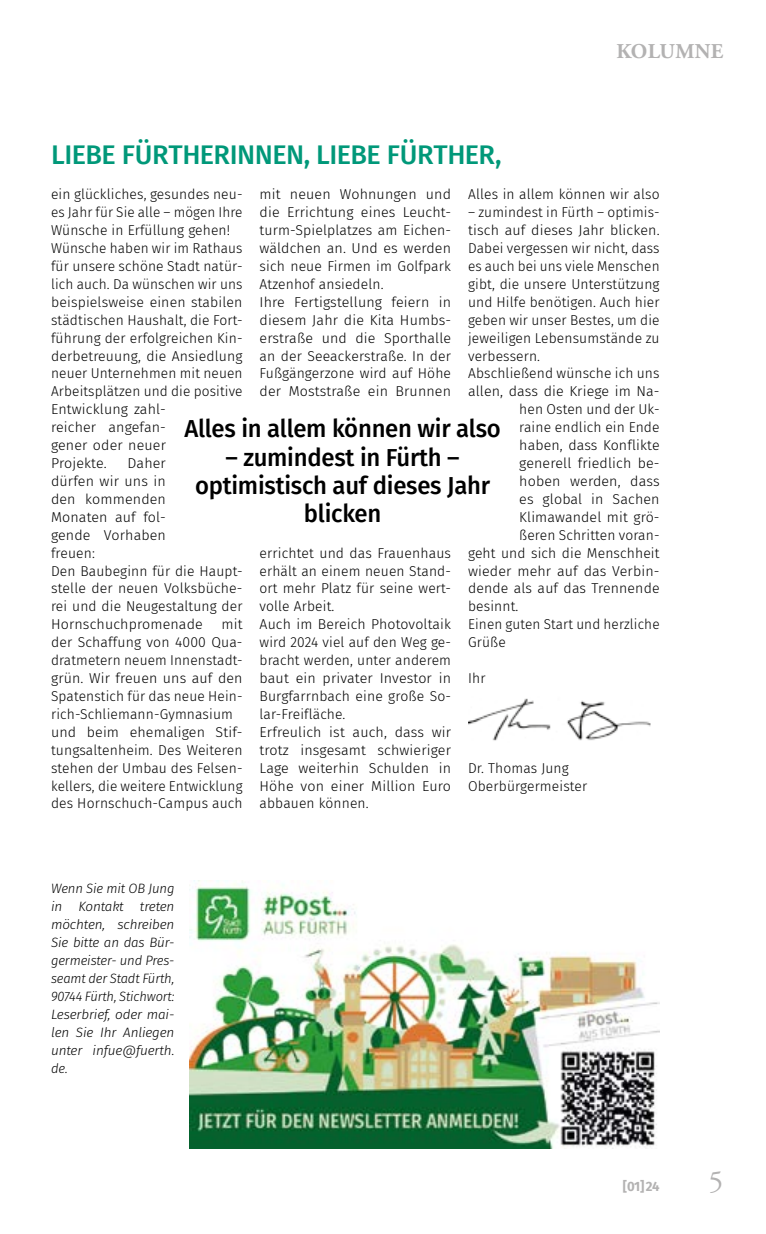
<style>
.page{position:relative;width:766px;height:1234px;background:#fff}
.page>*{position:absolute;margin:0;border:0;box-sizing:border-box;transform-origin:0 0}
.t1{font:30px "Adobe Garamond Pro";color:#b3b2b2}
.t2{font:500 27px "Fira Sans";letter-spacing:-.02em;color:#009879}
.Fließtext_Fira_leicht{font:500 24.6px/28.2px "Fira Sans";letter-spacing:-.01em;color:#000;text-align:center}
.Rubrikheadline_grau_lb{font:700 21px "Adobe Garamond Pro";letter-spacing:.015em;color:#b3b2b2}
.Fließtext_Fira_leicht-2{font:300 14.25px/17.9px "Fira Sans";letter-spacing:.01em;color:#000;text-align:justify}
.Fließtext_Fira_leicht-3{font:300 14.25px/17.9px "Fira Sans";letter-spacing:.01em;color:#000;scale:.95 1}
.Fließtext_Fira_leicht-4{font:300 14.25px/17.9px "Fira Sans";letter-spacing:.01em;color:#000;text-align:justify;scale:.96 1}
.Fließtext_Fira_leicht_Block{font:italic 300 13.5px/18px "Fira Sans";letter-spacing:-.01em;color:#000;text-align:justify}
.t3{font:700 13.5px "Fira Sans";color:#b3b2b2}
</style>
<div class="page">
<img style="left:189px;top:880px;width:470px;height:268px">
<img style="left:468px;top:698px;width:183px;height:43px">
<p class="Rubrikheadline_grau_lb" style="left:616px;top:39px;width:108px">KOLUMNE</p>
<p class="t2" style="left:51px;top:133px;width:452px">LIEBE FÜRTHERINNEN, LIEBE FÜRTHER,</p>
<p class="Fließtext_Fira_leicht-2" style="left:51px;top:185px;width:193px">ein glückliches, gesundes neu&shy;es Jahr für Sie alle – mögen Ihre Wünsche in Erfüllung gehen!</p>
<p class="Fließtext_Fira_leicht-3" style="left:51px;top:239px;width:203px">Wünsche haben wir im Rathaus für unsere schöne Stadt natür&shy;lich auch. Da wünschen wir uns beispielsweise einen stabilen städtischen Haushalt, die Fort&shy;führung der erfolgreichen Kin&shy;derbetreuung, die Ansiedlung neuer Unternehmen mit neuen<br>Arbeitsplätzen und die positive<br>Entwicklung zahl-<br>reicher angefan-<br>gener oder neuer<br>Projekte.</p>
<p class="Fließtext_Fira_leicht-2" style="left:259px;top:185px;width:193px">mit neuen Wohnungen und die Errichtung eines Leucht&shy;turm-Spielplatzes am Eichen&shy;wäldchen an. Und es werden sich neue Firmen im Golfpark Atzenhof ansiedeln.</p>
<p class="Fließtext_Fira_leicht-2" style="left:259px;top:293px;width:193px">Ihre Fertigstellung feiern in diesem Jahr die Kita Humbs&shy;erstraße und die Sporthalle an der Seeackerstraße. In der Fußgängerzone wird auf Höhe der Moststraße ein Brunnen</p>
<p class="Fließtext_Fira_leicht-2" style="left:468px;top:185px;width:193px">Alles in allem können wir also</p>
<p class="Fließtext_Fira_leicht-4" style="left:468px;top:203px;width:201px">– zumindest in Fürth – optimis&shy;tisch auf dieses Jahr blicken.<br>Dabei vergessen wir nicht, dass es auch bei uns viele Menschen gibt, die unsere Unterstützung und Hilfe benötigen. Auch hier geben wir unser Bestes, um die jeweiligen Lebensumstände zu verbessern.</p>
<p class="Fließtext_Fira_leicht-2" style="left:468px;top:364px;width:193px">Abschließend wünsche ich uns</p>
<p class="Fließtext_Fira_leicht-2" style="left:468px;top:382px;width:193px">allen, dass die Kriege im Na-</p>
<p class="Fließtext_Fira_leicht-2" style="left:519px;top:400px;width:142px">hen Osten und der Uk-</p>
<p class="Fließtext_Fira_leicht-2" style="left:519px;top:418px;width:142px">raine endlich ein Ende</p>
<p class="Fließtext_Fira_leicht-2" style="left:519px;top:436px;width:142px">haben, dass Konflikte</p>
<p class="Fließtext_Fira_leicht-2" style="left:519px;top:454px;width:142px">generell friedlich be-</p>
<p class="Fließtext_Fira_leicht-2" style="left:519px;top:472px;width:142px">hoben werden, dass</p>
<p class="Fließtext_Fira_leicht-2" style="left:519px;top:490px;width:142px">es global in Sachen</p>
<p class="Fließtext_Fira_leicht-2" style="left:519px;top:507px;width:142px">Klimawandel mit grö-</p>
<p class="Fließtext_Fira_leicht-2" style="left:519px;top:525px;width:142px">ßeren Schritten voran-</p>
<p class="Fließtext_Fira_leicht-2" style="left:468px;top:543px;width:193px">geht und sich die Menschheit</p>
<p class="Fließtext_Fira_leicht-2" style="left:468px;top:561px;width:193px">wieder mehr auf das Verbin-</p>
<p class="Fließtext_Fira_leicht-2" style="left:468px;top:579px;width:193px">dende als auf das Trennende</p>
<p class="Fließtext_Fira_leicht-2" style="left:468px;top:597px;width:52px">besinnt.</p>
<p class="Fließtext_Fira_leicht-3" style="left:468px;top:615px;width:203px">Einen guten Start und herzliche<br>Grüße</p>
<p class="Fließtext_Fira_leicht-2" style="left:468px;top:669px;width:19px">Ihr</p>
<p class="Fließtext_Fira_leicht" style="left:184px;top:413px;width:318px">Alles in allem können wir also</p>
<p class="Fließtext_Fira_leicht" style="left:195px;top:441px;width:296px">– zumindest in Fürth – optimistisch auf dieses Jahr blicken</p>
<p class="Fließtext_Fira_leicht-2" style="left:51px;top:454px;width:116px;text-indent:76px">Daher dürfen wir uns in den kommenden Monaten auf fol&shy;gende Vorhaben freuen:</p>
<p class="Fließtext_Fira_leicht-2" style="left:51px;top:561px;width:193px">Den Baubeginn für die Haupt&shy;stelle der neuen Volksbüche&shy;rei und die Neugestaltung der Hornschuchpromenade</p>
<p class="Fließtext_Fira_leicht-2" style="left:259px;top:543px;width:193px">errichtet und das Frauenhaus erhält an einem neuen Stand&shy;ort mehr Platz für seine wert&shy;volle Arbeit.</p>
<p class="Fließtext_Fira_leicht-2" style="left:259px;top:615px;width:193px">Auch im Bereich Photovoltaik wird 2024 viel auf den Weg ge&shy;bracht werden, unter anderem baut ein privater Investor in Burgfarrnbach eine große So&shy;lar-Freifläche.</p>
<p class="Fließtext_Fira_leicht-2" style="left:259px;top:722px;width:193px">Erfreulich ist auch, dass wir trotz insgesamt schwieriger Lage weiterhin Schulden in Höhe von einer Million Euro abbauen können.</p>
<p class="Fließtext_Fira_leicht-2" style="left:51px;top:615px;width:193px;text-align:left;text-indent:170px">mit der Schaffung von 4000 Qua&shy;dratmetern neuem Innenstadt&shy;grün. Wir freuen uns auf den<br>Spatenstich für das neue Hein&shy;rich-Schliemann-Gymnasium und beim ehemaligen Stif&shy;tungsaltenheim. Des Weiteren stehen der Umbau des Felsen&shy;kellers, die weitere Entwicklung des Hornschuch-Campus auch</p>
<p class="Fließtext_Fira_leicht-2" style="left:468px;top:758px;width:102px">Dr. Thomas Jung</p>
<p class="Fließtext_Fira_leicht-2" style="left:468px;top:776px;width:121px">Oberbürgermeister</p>
<p class="Fließtext_Fira_leicht_Block" style="left:51px;top:878px;width:125px">Wenn Sie mit OB Jung in Kontakt treten möchten, schreiben Sie bitte an das Bür&shy;germeister- und Pres&shy;seamt der Stadt Fürth, 90744 Fürth, Stichwort:<br>Leserbrief, oder mai&shy;len Sie Ihr Anliegen unter infue@fuerth. de.</p>
<p class="t3" style="left:622px;top:1174px;width:38px">[01]24</p>
<h1 class="t1" style="left:708px;top:1163px;width:16px">5</h1>
</div>
